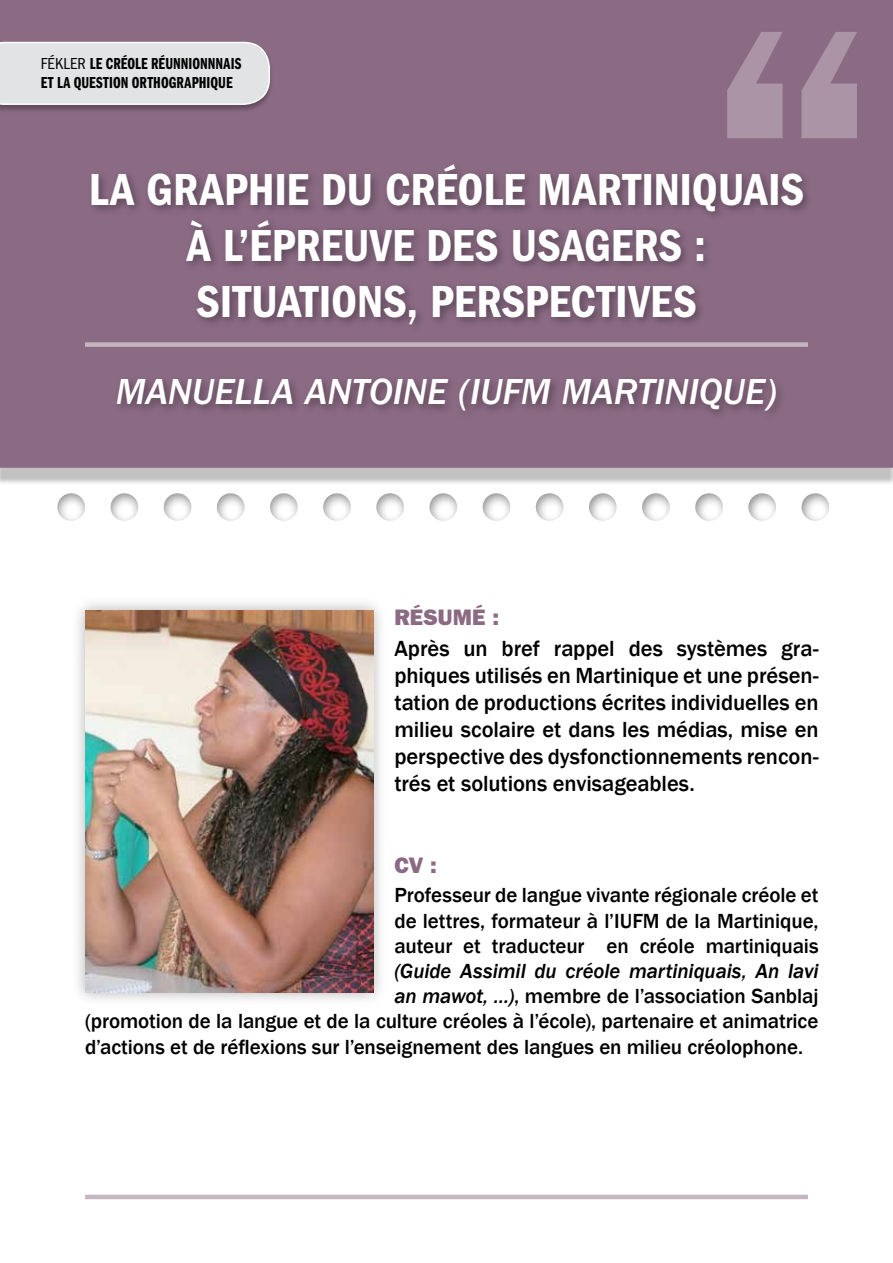
<style>
.page{position:relative;width:893px;height:1263px;background:#fff}
.page>*{position:absolute;margin:0;border:0;box-sizing:border-box;transform-origin:0 0}
.t1{font:600 condensed 46.5px/55.8px "Franklin Gothic";color:#fff;text-align:center}
.t2{font:italic 500 37.5px "Franklin Gothic";letter-spacing:-.005em;color:#fff}
.t3{font:500 22.5px/27px "Franklin Gothic";letter-spacing:-.005em;color:#000;text-align:justify}
.t4{font:800 22.5px "Franklin Gothic";color:#8b6b84}
.t5{font:500 21px/25.2px "Franklin Gothic";letter-spacing:-.005em;color:#000;text-align:justify}
.t6{font:italic 500 21px "Franklin Gothic";letter-spacing:-.005em;color:#000}
.t7{font:16.5px/19.5px "Franklin Gothic Demi Cmpr";letter-spacing:.005em;color:#000}
.s1{font-family:"Franklin Gothic";font-stretch:condensed}
.s2{font-style:italic}
</style>
<div class="page">
<div style="left:0;top:8px;width:893px;height:477px;background:#000;opacity:.25"></div>
<div style="left:1px;top:1px;width:891px;height:466px;background:#8b6b84"></div>
<div style="left:71px;top:596px;width:316px;height:411px;background:#000;opacity:.3"></div>
<img style="left:85px;top:610px;width:288px;height:383px">
<div style="left:87px;top:160px;width:726px;height:261px;background:#000;opacity:.35"></div>
<div style="left:85px;top:342px;width:723px;height:5px;background:#c6b6c1"></div>
<hr style="left:85px;top:1195px;width:723px;height:4px;background:#c6b6c1">
<div style="left:56px;top:493px;width:774px;height:30px;background:#000;opacity:.45"></div>
<div style="left:0;top:41px;width:274px;height:73px;background:#000;opacity:.3"></div>
<div style="left:0;top:42px;width:270px;height:63px;background:#e2e3e4"></div>
<svg style="left:727px;top:32px;width:130px;height:106px"></svg>
<p class="t7" style="left:41px;top:54px;width:202px"><span class="s1">Fékler</span> LE CRÉOLE RÉUNNIONNNAIS<br>ET LA QUESTION ORTHOGRAPHIQUE</p>
<h1 class="t1" style="left:89px;top:162px;width:717px">LA GRAPHIE DU CRÉOLE MARTINIQUAIS<br>À L’ÉPREUVE DES USAGERS :<br>SITUATIONS, PERSPECTIVES</h1>
<h2 class="t2" style="left:116px;top:371px;width:663px">MANUELLA ANTOINE (IUFM MARTINIQUE)</h2>
<p class="t4" style="left:394px;top:604px;width:106px">RÉSUMÉ :</p>
<p class="t3" style="left:394px;top:635px;width:426px">Après un bref rappel des systèmes gra&shy;phiques utilisés en Martinique et une présen&shy;tation de productions écrites individuelles en milieu scolaire et dans les médias, mise en perspective des dysfonctionnements rencon&shy;trés et solutions envisageables.</p>
<p class="t4" style="left:394px;top:852px;width:44px">CV :</p>
<p class="t5" style="left:394px;top:883px;width:426px">Professeur de langue vivante régionale créole et de lettres, formateur à l’IUFM de la Martinique, auteur et traducteur en créole martiniquais</p>
<p class="t6" style="left:394px;top:958px;width:426px">(Guide Assimil du créole martiniquais, An lavi</p>
<p class="t5" style="left:394px;top:984px;width:426px"><span class="s2">an mawot, …)</span>, membre de l’association Sanblaj</p>
<p class="t5" style="left:85px;top:1009px;width:735px">(promotion de la langue et de la culture créoles à l’école), partenaire et animatrice</p>
<p class="t5" style="left:85px;top:1034px;width:719px">d’actions et de réflexions sur l’enseignement des langues en milieu créolophone.</p>
</div>
